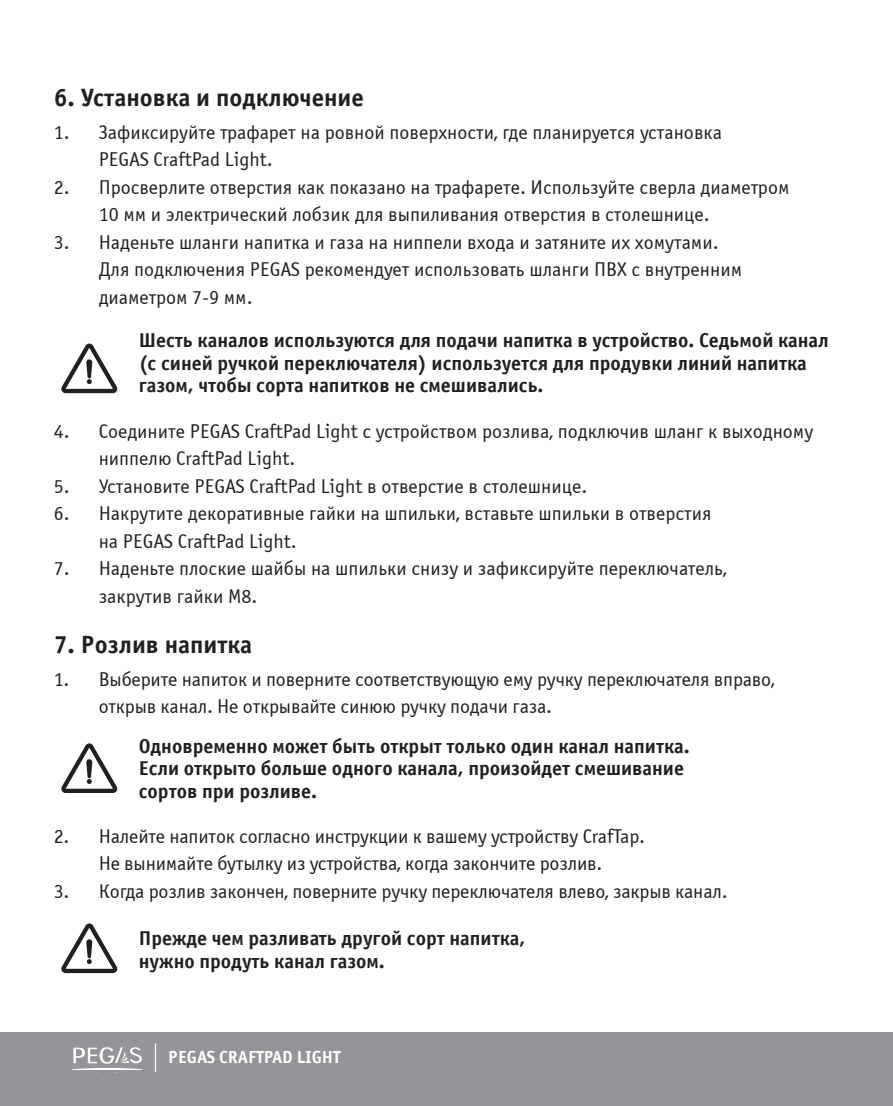
<style>
.page{position:relative;width:893px;height:1106px;background:#fff}
.page>*{position:absolute;margin:0;border:0;box-sizing:border-box;transform-origin:0 0}
.t1{font:700 25px "Officina Sans C";color:#231f20}
.t2{font:20px/27.5px "Officina Sans Win C";color:#231f20}
.t3{font:700 20px/22.5px "Officina Sans Win C";color:#231f20}
.t4{font:700 17.5px "Officina Sans Win C";color:#fff}
</style>
<div class="page">
<div style="left:0;top:1032px;width:893px;height:74px;background:#939598"></div>
<svg style="left:71px;top:1047px;width:72px;height:23px"></svg>
<svg style="left:155px;top:1043px;width:1px;height:29px"></svg>
<svg style="left:61px;top:343px;width:56px;height:50px"></svg>
<svg style="left:61px;top:743px;width:56px;height:50px"></svg>
<svg style="left:61px;top:923px;width:56px;height:50px"></svg>
<p class="t1" style="left:54px;top:84px;width:312px">6. Установка и подключение</p>
<p class="t2" style="left:99px;top:119px;width:625px;text-indent:-45px">1. Зафиксируйте трафарет на ровной поверхности, где планируется установка<br>PEGAS CraftPad Light.</p>
<p class="t2" style="left:99px;top:174px;width:692px;text-indent:-45px">2. Просверлите отверстия как показано на трафарете. Используйте сверла диаметром<br>10 мм и электрический лобзик для выпиливания отверстия в столешнице.</p>
<p class="t2" style="left:99px;top:229px;width:645px;text-indent:-45px">3. Наденьте шланги напитка и газа на ниппели входа и затяните их хомутами.<br>Для подключения PEGAS рекомендует использовать шланги ПВХ с внутренним диаметром 7-9 мм.</p>
<p class="t3" style="left:139px;top:329px;width:692px">Шесть каналов используются для подачи напитка в устройство. Седьмой канал (с синей ручкой переключателя) используется для продувки линий напитка газом, чтобы сорта напитков не смешивались.</p>
<p class="t2" style="left:99px;top:417px;width:716px;text-indent:-45px">4. Соедините PEGAS CraftPad Light с устройством розлива, подключив шланг к выходному ниппелю CraftPad Light.</p>
<p class="t2" style="left:54px;top:472px;width:535px">5. Установите PEGAS CraftPad Light в отверстие в столешнице.</p>
<p class="t2" style="left:99px;top:500px;width:614px;text-indent:-45px">6. Накрутите декоративные гайки на шпильки, вставьте шпильки в отверстия на PEGAS CraftPad Light.</p>
<p class="t2" style="left:99px;top:555px;width:629px;text-indent:-45px">7. Наденьте плоские шайбы на шпильки снизу и зафиксируйте переключатель, закрутив гайки М8.</p>
<p class="t1" style="left:54px;top:630px;width:200px">7. Розлив напитка</p>
<p class="t2" style="left:99px;top:665px;width:677px;text-indent:-45px">1. Выберите напиток и поверните соответствующую ему ручку переключателя вправо, открыв канал. Не открывайте синюю ручку подачи газа.</p>
<p class="t3" style="left:139px;top:735px;width:552px">Одновременно может быть открыт только один канал напитка.<br>Если открыто больше одного канала, произойдет смешивание сортов при розливе.</p>
<p class="t2" style="left:54px;top:822px;width:593px;text-align:center">2. Налейте напиток согласно инструкции к вашему устройству CrafTap.<br>Не вынимайте бутылку из устройства, когда закончите розлив.</p>
<p class="t2" style="left:54px;top:877px;width:675px">3. Когда розлив закончен, поверните ручку переключателя влево, закрыв канал.</p>
<p class="t3" style="left:139px;top:927px;width:388px">Прежде чем разливать другой сорт напитка, нужно продуть канал газом.</p>
<p class="t4" style="left:168px;top:1047px;width:174px">PEGAS CRAFTPAD LIGHT</p>
</div>
